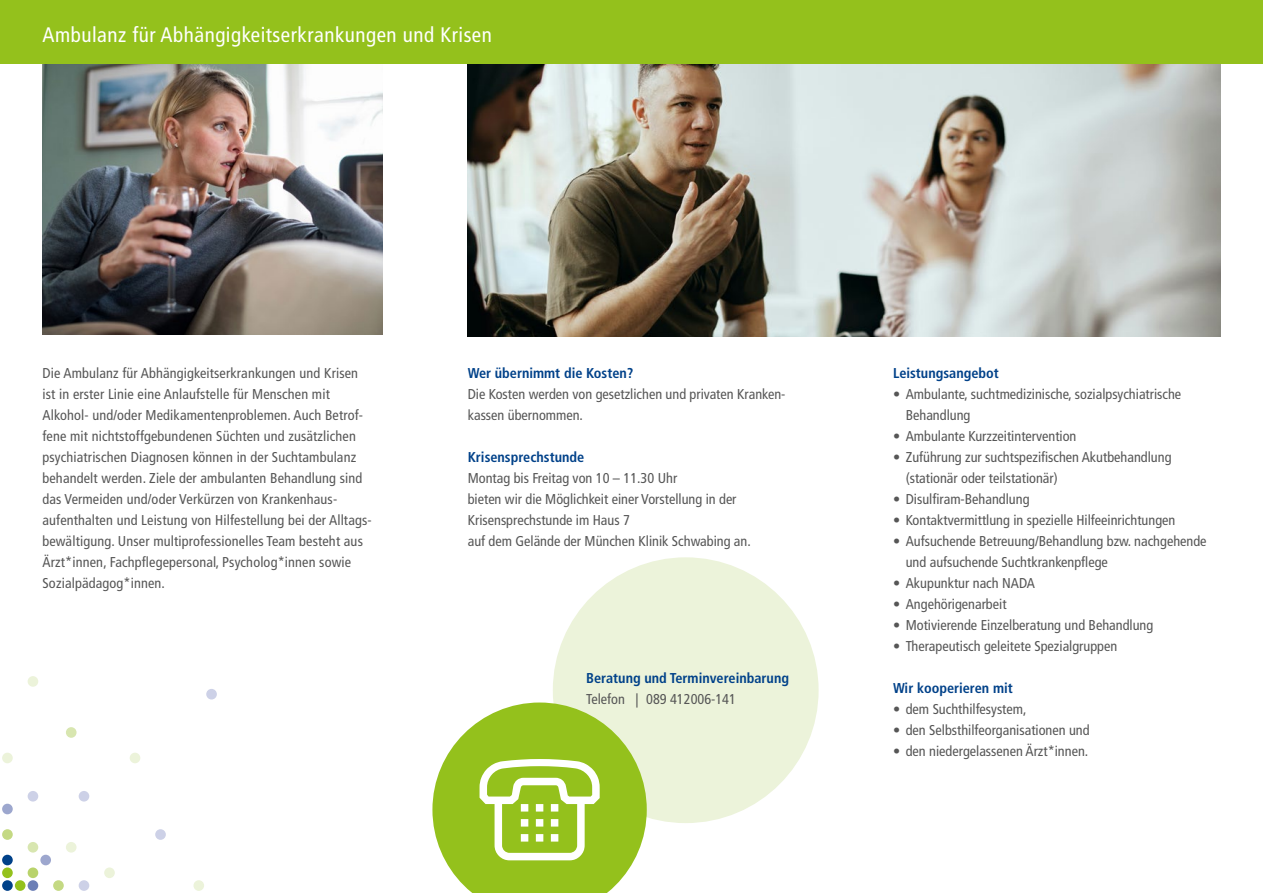
<style>
.page{position:relative;width:1263px;height:893px;background:#fff}
.page>*{position:absolute;margin:0;border:0;box-sizing:border-box;transform-origin:0 0}
.t1{font:condensed 21px "Frutiger LT Com";letter-spacing:.025em;color:#fff}
.t2{font:condensed 14.25px/21px "Frutiger LT Com";color:#565656}
.t3{font:700 condensed 14.25px "Frutiger LT Com";color:#004189}
</style>
<div class="page">
<div style="left:193px;top:880px;width:11px;height:11px;background:#ecf3da;border-radius:50%"></div>
<div style="left:79px;top:880px;width:10px;height:11px;background:#cdd1e7;border-radius:50%"></div>
<div style="left:53px;top:880px;width:11px;height:11px;background:#c4d983;border-radius:50%"></div>
<div style="left:28px;top:880px;width:10px;height:11px;background:#6c7fb6;border-radius:50%"></div>
<div style="left:15px;top:880px;width:11px;height:11px;background:#94c11c;border-radius:50%"></div>
<div style="left:2px;top:880px;width:11px;height:11px;background:#004189;border-radius:50%"></div>
<div style="left:104px;top:867px;width:11px;height:11px;background:#ecf3da;border-radius:50%"></div>
<div style="left:28px;top:867px;width:10px;height:11px;background:#b9d36b;border-radius:50%"></div>
<div style="left:2px;top:867px;width:11px;height:11px;background:#94c11c;border-radius:50%"></div>
<div style="left:40px;top:855px;width:11px;height:10px;background:#9da7ce;border-radius:50%"></div>
<div style="left:2px;top:855px;width:11px;height:10px;background:#004189;border-radius:50%"></div>
<div style="left:66px;top:842px;width:11px;height:11px;background:#ecf3da;border-radius:50%"></div>
<div style="left:28px;top:842px;width:10px;height:11px;background:#d8e6b0;border-radius:50%"></div>
<div style="left:155px;top:829px;width:11px;height:11px;background:#cdd1e7;border-radius:50%"></div>
<div style="left:2px;top:829px;width:11px;height:11px;background:#c4d983;border-radius:50%"></div>
<div style="left:2px;top:804px;width:11px;height:10px;background:#9da7ce;border-radius:50%"></div>
<div style="left:79px;top:791px;width:10px;height:10px;background:#cdd1e7;border-radius:50%"></div>
<div style="left:28px;top:791px;width:10px;height:10px;background:#cdd1e7;border-radius:50%"></div>
<div style="left:130px;top:753px;width:10px;height:10px;background:#ecf3da;border-radius:50%"></div>
<div style="left:2px;top:753px;width:11px;height:10px;background:#ecf3da;border-radius:50%"></div>
<div style="left:66px;top:727px;width:11px;height:11px;background:#d8e6b0;border-radius:50%"></div>
<div style="left:206px;top:689px;width:11px;height:10px;background:#cdd1e7;border-radius:50%"></div>
<div style="left:28px;top:676px;width:10px;height:11px;background:#ecf3da;border-radius:50%"></div>
<img style="left:43px;top:64px;width:340px;height:271px">
<img style="left:468px;top:64px;width:752px;height:272px">
<div style="left:0;top:0;width:1263px;height:64px;background:#94c11c"></div>
<div style="left:553px;top:557px;width:266px;height:266px;background:#ecf3da;border-radius:50%"></div>
<svg style="left:432px;top:702px;width:215px;height:191px"></svg>
<h1 class="t1" style="left:43px;top:22px;width:451px">Ambulanz für Abhängigkeitserkrankungen und Krisen</h1>
<p class="t2" style="left:43px;top:363px;width:331px">Die Ambulanz für Abhängigkeitserkrankungen und Krisen ist in erster Linie eine Anlaufstelle für Menschen mit Alkohol- und/oder Medikamentenproblemen. Auch Betrof&shy;fene mit nichtstoffgebundenen Süchten und zusätzlichen psychiatrischen Diagnosen können in der Suchtambulanz behandelt werden. Ziele der ambulanten Behandlung sind das Vermeiden und/oder Verkürzen von Krankenhaus&shy;aufenthalten und Leistung von Hilfestellung bei der Alltags&shy;bewältigung. Unser multiprofessionelles Team besteht aus Ärzt*innen, Fachpflegepersonal, Psycholog*innen sowie Sozialpädagog*innen.</p>
<p class="t3" style="left:468px;top:365px;width:167px">Wer übernimmt die Kosten?</p>
<p class="t2" style="left:468px;top:384px;width:318px">Die Kosten werden von gesetzlichen und privaten Kranken&shy;kassen übernommen.</p>
<p class="t3" style="left:468px;top:449px;width:118px">Krisensprechstunde</p>
<p class="t2" style="left:468px;top:468px;width:285px">Montag bis Freitag von 10 – 11.30 Uhr<br>bieten wir die Möglichkeit einer Vorstellung in der Krisensprechstunde im Haus 7<br>auf dem Gelände der München Klinik Schwabing an.</p>
<p class="t3" style="left:586px;top:669px;width:204px">Beratung und Terminvereinbarung</p>
<p class="t2" style="left:586px;top:688px;width:151px">Telefon | 089 412006-141</p>
<p class="t3" style="left:893px;top:365px;width:107px">Leistungsangebot</p>
<p class="t2" style="left:906px;top:384px;width:277px;text-indent:-13px">• Ambulante, suchtmedizinische, sozialpsychiatrische<br>Behandlung</p>
<p class="t2" style="left:893px;top:426px;width:185px">• Ambulante Kurzzeitintervention</p>
<p class="t2" style="left:906px;top:447px;width:267px;text-indent:-13px">• Zuführung zur suchtspezifischen Akutbehandlung (stationär oder teilstationär)</p>
<p class="t2" style="left:893px;top:489px;width:138px">• Disulfiram-Behandlung</p>
<p class="t2" style="left:893px;top:510px;width:284px">• Kontaktvermittlung in spezielle Hilfeeinrichtungen</p>
<p class="t2" style="left:906px;top:531px;width:302px;text-indent:-13px">• Aufsuchende Betreuung/Behandlung bzw. nachgehende und aufsuchende Suchtkrankenpflege</p>
<p class="t2" style="left:893px;top:573px;width:144px">• Akupunktur nach NADA</p>
<p class="t2" style="left:893px;top:594px;width:115px">• Angehörigenarbeit</p>
<p class="t2" style="left:893px;top:615px;width:262px">• Motivierende Einzelberatung und Behandlung</p>
<p class="t2" style="left:893px;top:636px;width:226px">• Therapeutisch geleitete Spezialgruppen</p>
<p class="t3" style="left:893px;top:680px;width:121px">Wir kooperieren mit</p>
<p class="t2" style="left:893px;top:699px;width:135px">• dem Suchthilfesystem,</p>
<p class="t2" style="left:893px;top:720px;width:198px">• den Selbsthilfeorganisationen und</p>
<p class="t2" style="left:893px;top:741px;width:197px">• den niedergelassenen Ärzt*innen.</p>
</div>
